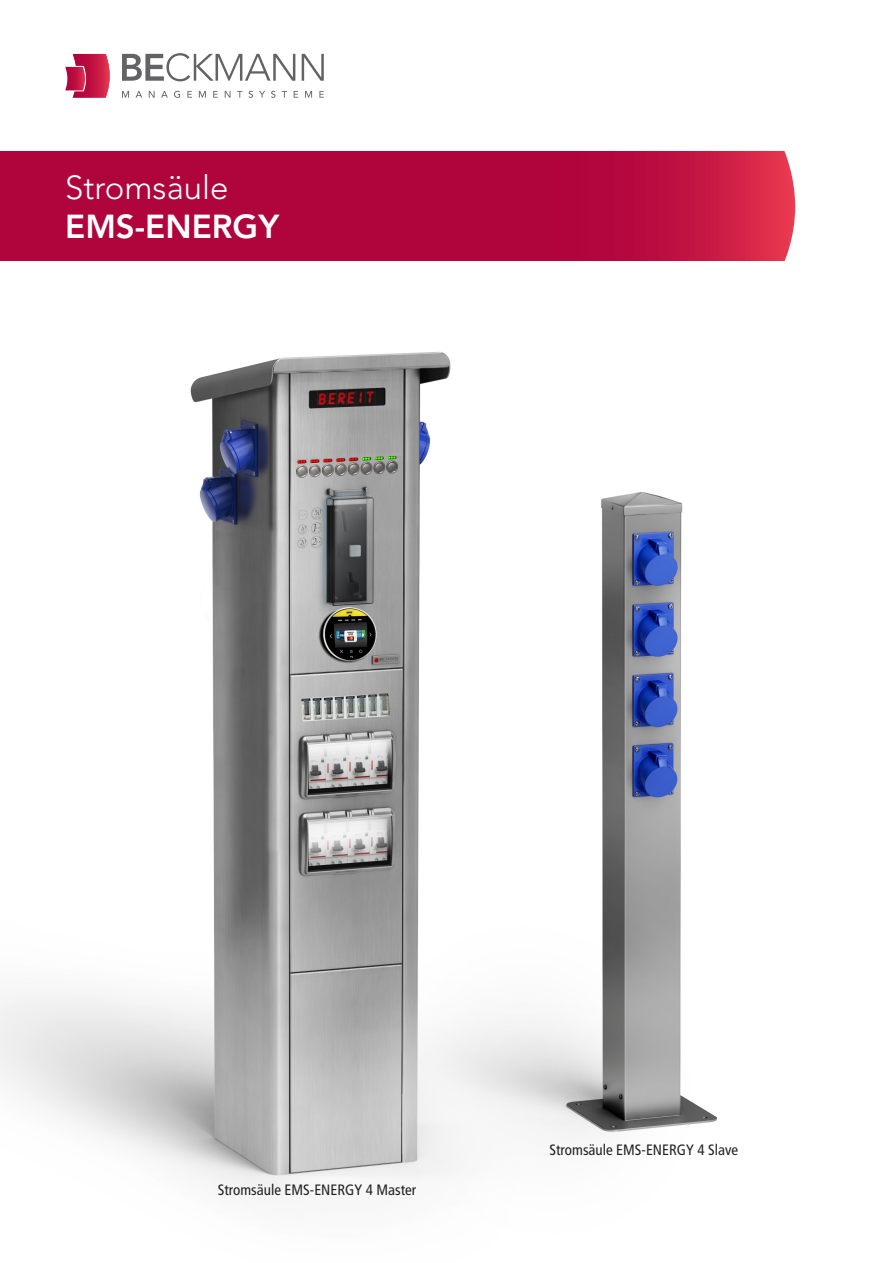
<style>
.page{position:relative;width:893px;height:1263px;background:#fff}
.page>*{position:absolute;margin:0;border:0;box-sizing:border-box;transform-origin:0 0}
.t1{font:300 33px "Avenir";color:#fff}
.t2{font:800 33px "Avenir";color:#fff}
.t3{font:condensed 15px "Frutiger LT Std";color:#231f20}
</style>
<div class="page">
<svg style="left:0;top:151px;width:795px;height:110px;background:#b5093f"></svg>
<svg style="left:122px;top:53px;width:173px;height:28px"></svg>
<svg style="left:302px;top:54px;width:22px;height:27px"></svg>
<svg style="left:122px;top:91px;width:7px;height:7px"></svg>
<svg style="left:136px;top:91px;width:6px;height:7px"></svg>
<svg style="left:149px;top:91px;width:6px;height:7px"></svg>
<svg style="left:161px;top:91px;width:7px;height:7px"></svg>
<svg style="left:174px;top:91px;width:6px;height:7px"></svg>
<svg style="left:187px;top:91px;width:5px;height:7px"></svg>
<svg style="left:199px;top:91px;width:7px;height:7px"></svg>
<svg style="left:213px;top:91px;width:5px;height:7px"></svg>
<svg style="left:225px;top:91px;width:6px;height:7px"></svg>
<svg style="left:237px;top:91px;width:5px;height:7px"></svg>
<svg style="left:249px;top:91px;width:4px;height:7px"></svg>
<svg style="left:259px;top:91px;width:6px;height:7px"></svg>
<svg style="left:271px;top:91px;width:4px;height:7px"></svg>
<svg style="left:282px;top:91px;width:5px;height:7px"></svg>
<svg style="left:294px;top:91px;width:4px;height:7px"></svg>
<svg style="left:305px;top:91px;width:7px;height:7px"></svg>
<svg style="left:319px;top:91px;width:5px;height:7px"></svg>
<svg style="left:65px;top:54px;width:45px;height:44px;background:#ce3e64"></svg>
<img style="left:0;top:352px;width:717px;height:850px">
<p class="t1" style="left:65px;top:168px;width:165px">Stromsäule</p>
<p class="t2" style="left:65px;top:207px;width:215px">EMS-ENERGY</p>
<p class="t3" style="left:218px;top:1181px;width:200px">Stromsäule EMS-ENERGY 4 Master</p>
<p class="t3" style="left:549px;top:1141px;width:190px">Stromsäule EMS-ENERGY 4 Slave</p>
</div>
